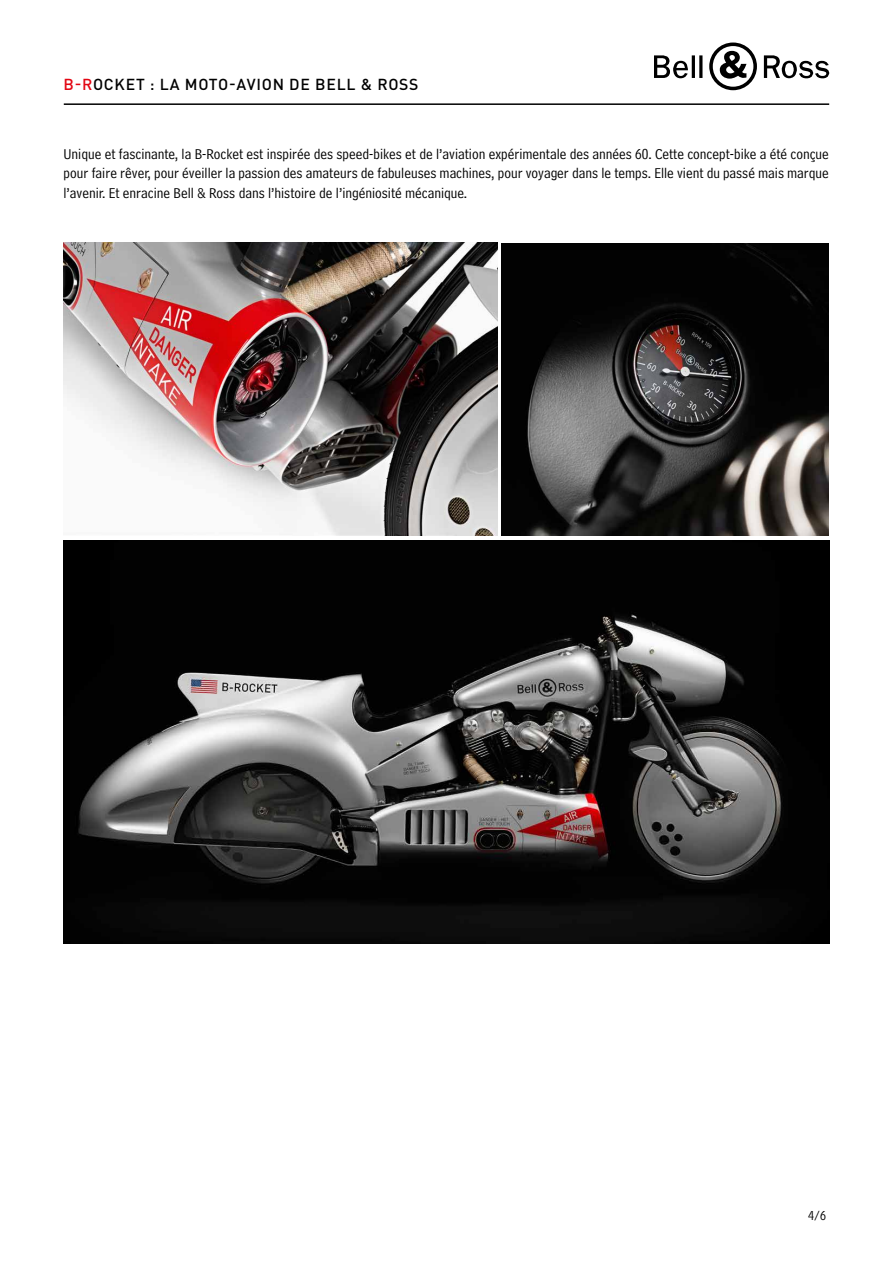
<style>
.page{position:relative;width:893px;height:1263px;background:#fff}
.page>*{position:absolute;margin:0;border:0;box-sizing:border-box;transform-origin:0 0}
.t1{font:500 15.75px "DINOT";letter-spacing:.05em;color:#000}
.t2{font:15px/19.5px "Bell Centennial Std Address";color:#000;text-align:justify}
.t3{font:13.5px "Bell Centennial Std Address";color:#000}
.s1{color:#e30613}
</style>
<div class="page">
<svg style="left:709px;top:43px;width:48px;height:47px"></svg>
<svg style="left:654px;top:55px;width:48px;height:23px"></svg>
<svg style="left:764px;top:55px;width:66px;height:24px"></svg>
<hr style="left:64px;top:103px;width:765px;height:2px;background:#000">
<img style="left:64px;top:243px;width:433px;height:293px">
<img style="left:501px;top:243px;width:328px;height:293px">
<img style="left:64px;top:540px;width:765px;height:403px">
<p class="t1" style="left:64px;top:74px;width:356px"><span class="s1">B-R</span>OCKET : LA MOTO-AVION DE BELL &amp; ROSS</p>
<p class="t2" style="left:64px;top:144px;width:767px">Unique et fascinante, la B-Rocket est inspirée des speed-bikes et de l’aviation expérimentale des années 60. Cette concept-bike a été conçue pour faire rêver, pour éveiller la passion des amateurs de fabuleuses machines, pour voyager dans le temps. Elle vient du passé mais marque l’avenir. Et enracine Bell &amp; Ross dans l’histoire de l’ingéniosité mécanique.</p>
<p class="t3" style="left:808px;top:1208px;width:19px">4/6</p>
</div>
